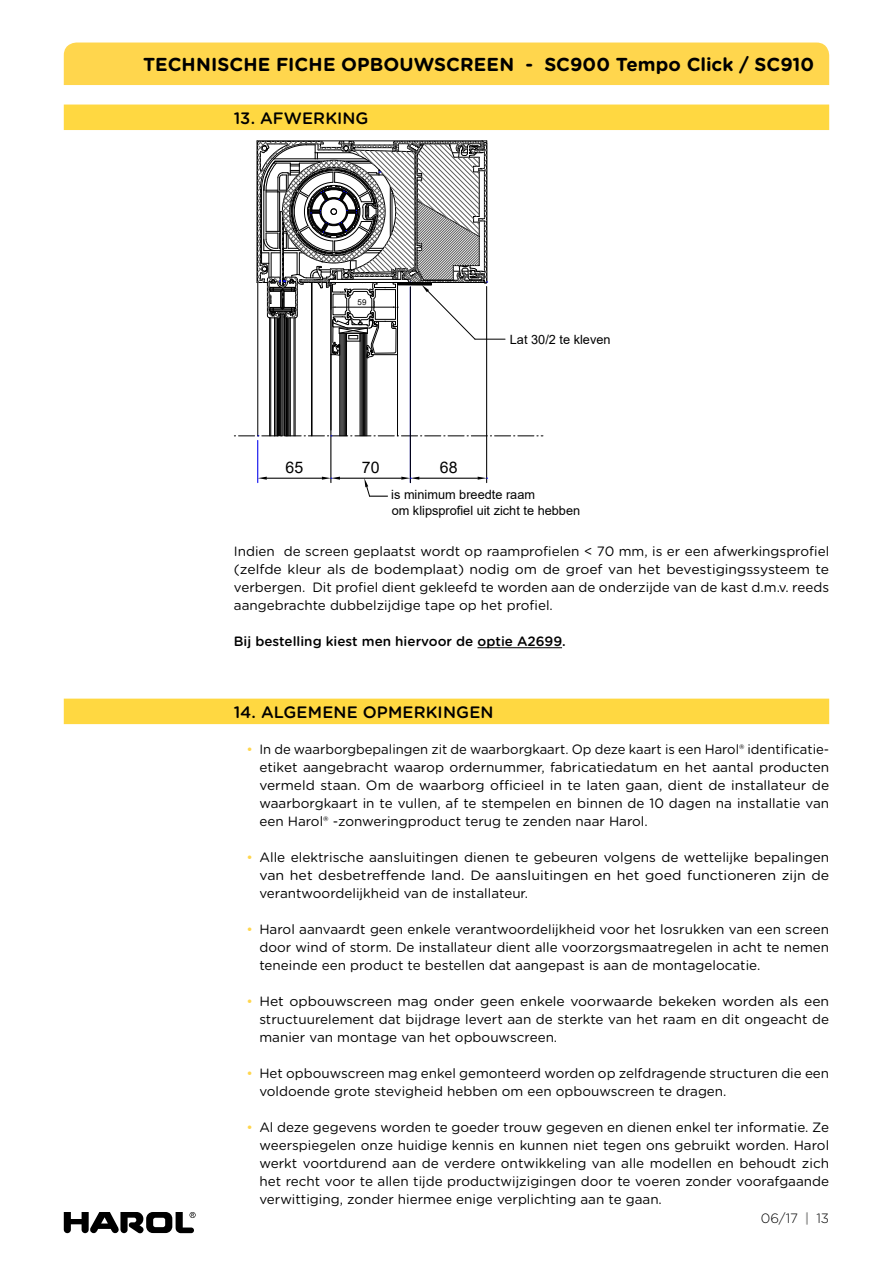
<style>
.page{position:relative;width:893px;height:1263px;background:#fff}
.page>*{position:absolute;margin:0;border:0;box-sizing:border-box;transform-origin:0 0}
.t1{font:700 18.75px "Gotham Rounded";letter-spacing:.005em;color:#000}
.t2{font:500 16.5px "Gotham Rounded";letter-spacing:.005em;color:#000}
.t3{font:15.9px "Arial";color:#000}
.t4{font:13.5px/18px "Gotham Rounded";color:#000;text-align:justify}
.t5{font:13.5px/18px "Gotham Rounded";color:#000;text-align:justify;scale:1.04 1}
.t6{font:500 13.5px "Gotham Rounded";color:#000}
.t7{font:300 13.5px "Gotham Rounded";color:#000}
.t8{font:12.75px/15.1px "Arial";color:#000}
.t9{font:7.95px "Arial";color:#000}
.s1{color:#ffd64d}
.s2{font-weight:700;color:#9d9d9c}
</style>
<div class="page">
<div style="left:64px;top:43px;width:765px;height:42px;background:#ffd64d"></div>
<svg style="left:64px;top:1212px;width:132px;height:21px"></svg>
<div style="left:64px;top:105px;width:765px;height:25px;background:#ffd841"></div>
<hr style="left:477px;top:647px;width:85px;height:1px;background:#000">
<div style="left:64px;top:699px;width:765px;height:25px;background:#ffd841"></div>
<svg style="left:234px;top:140px;width:309px;height:357px"></svg>
<hr style="left:475px;top:339px;width:30px;height:1px;background:#000">
<hr style="left:398px;top:283px;width:33px;height:2px;background:#070707">
<h1 class="t1" style="left:143px;top:51px;width:673px">TECHNISCHE FICHE OPBOUWSCREEN - SC900 Tempo Click / SC910</h1>
<p class="t2" style="left:234px;top:107px;width:136px">13. AFWERKING</p>
<p class="t9" style="left:358px;top:296px;width:10px">59</p>
<p class="t8" style="left:510px;top:332px;width:102px">Lat 30/2 te kleven</p>
<p class="t3" style="left:286px;top:457px;width:19px">65</p>
<p class="t3" style="left:362px;top:457px;width:19px">70</p>
<p class="t3" style="left:440px;top:457px;width:19px">68</p>
<p class="t8" style="left:391px;top:487px;width:190px">is minimum breedte raam<br>om klipsprofiel uit zicht te hebben</p>
<p class="t4" style="left:234px;top:542px;width:597px">Indien de screen geplaatst wordt op raamprofielen &lt; 70 mm, is er een afwerkingsprofiel (zelfde kleur als de bodemplaat) nodig om de groef van het bevestigingssysteem te verbergen. Dit profiel dient gekleefd te worden aan de onderzijde van de kast d.m.v. reeds aangebrachte dubbelzijdige tape op het profiel.</p>
<p class="t6" style="left:234px;top:632px;width:333px">Bij bestelling kiest men hiervoor de optie A2699.</p>
<p class="t2" style="left:234px;top:701px;width:261px">14. ALGEMENE OPMERKINGEN</p>
<p class="t4" style="left:259px;top:740px;width:571px;text-indent:-13px"><span class="s1">•</span> In de waarborgbepalingen zit de waarborgkaart. Op deze kaart is een Harol® identificatie&shy;etiket aangebracht waarop ordernummer, fabricatiedatum en het aantal producten vermeld staan. Om de waarborg officieel in te laten gaan, dient de installateur de waarborgkaart in te vullen, af te stempelen en binnen de 10 dagen na installatie van een Harol® -zonweringproduct terug te zenden naar Harol.</p>
<p class="t4" style="left:259px;top:848px;width:571px;text-indent:-13px"><span class="s1">•</span> Alle elektrische aansluitingen dienen te gebeuren volgens de wettelijke bepalingen van het desbetreffende land. De aansluitingen en het goed functioneren zijn de verantwoordelijkheid van de installateur.</p>
<p class="t4" style="left:259px;top:920px;width:571px;text-indent:-13px"><span class="s1">•</span> Harol aanvaardt geen enkele verantwoordelijkheid voor het losrukken van een screen door wind of storm. De installateur dient alle voorzorgsmaatregelen in acht te nemen teneinde een product te bestellen dat aangepast is aan de montagelocatie.</p>
<p class="t5" style="left:259px;top:992px;width:549px;text-indent:-13px"><span class="s1">•</span> Het opbouwscreen mag onder geen enkele voorwaarde bekeken worden als een structuurelement dat bijdrage levert aan de sterkte van het raam en dit ongeacht de manier van montage van het opbouwscreen.</p>
<p class="t4" style="left:259px;top:1064px;width:571px;text-indent:-13px"><span class="s1">•</span> Het opbouwscreen mag enkel gemonteerd worden op zelfdragende structuren die een voldoende grote stevigheid hebben om een opbouwscreen te dragen.</p>
<p class="t4" style="left:259px;top:1118px;width:571px;text-indent:-13px"><span class="s1">•</span> Al deze gegevens worden te goeder trouw gegeven en dienen enkel ter informatie. Ze weerspiegelen onze huidige kennis en kunnen niet tegen ons gebruikt worden. Harol werkt voortdurend aan de verdere ontwikkeling van alle modellen en behoudt zich het recht voor te allen tijde productwijzigingen door te voeren zonder voorafgaande verwittiging, zonder hiermee enige verplichting aan te gaan.</p>
<p class="t7" style="left:761px;top:1209px;width:70px">06/17 <span class="s2">|</span> 13</p>
</div>
